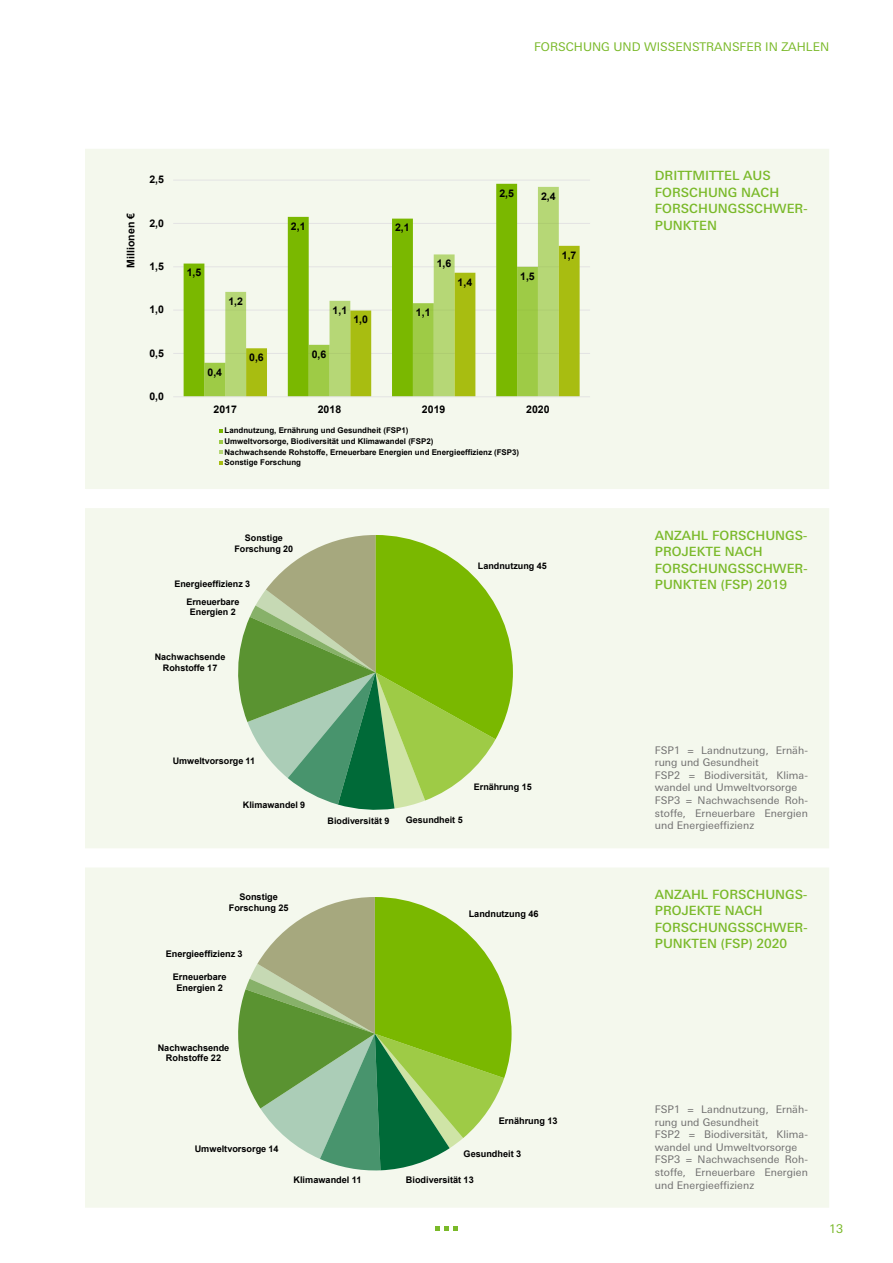
<style>
.page{position:relative;width:893px;height:1263px;background:#fff}
.page>*{position:absolute;margin:0;border:0;box-sizing:border-box;transform-origin:0 0}
.Diagrammtitel{font:500 12.75px/16.5px "Univers Next Pro";color:#7ab929}
.t1{font:12px "Univers Next Pro";color:#7ab929}
.t2{font:10.5px/12.6px "Univers Next Pro";letter-spacing:.005em;color:#706f6f}
.t3{font:700 10.5px "Arial";color:#000}
.t4{font:700 9.15px/10.5px "Arial";color:#000;text-align:center}
.t5{font:700 9px/10.4px "Arial";color:#000;text-align:center}
.t6{font:700 7.95px/10.6px "Arial";color:#000}
</style>
<div class="page">
<svg style="left:436px;top:1226px;width:21px;height:5px"></svg>
<div style="left:85px;top:149px;width:744px;height:340px;background:#f4f8ed"></div>
<hr style="left:173px;top:353px;width:417px;height:1px;background:#e3e3e3">
<hr style="left:173px;top:310px;width:417px;height:1px;background:#e3e3e3">
<hr style="left:173px;top:267px;width:417px;height:1px;background:#e3e3e3">
<hr style="left:173px;top:223px;width:417px;height:1px;background:#e3e3e3">
<hr style="left:173px;top:180px;width:417px;height:1px;background:#e3e3e3">
<svg style="left:184px;top:184px;width:333px;height:212px"></svg>
<svg style="left:204px;top:267px;width:21px;height:129px"></svg>
<svg style="left:225px;top:187px;width:334px;height:209px"></svg>
<svg style="left:246px;top:246px;width:334px;height:150px"></svg>
<hr style="left:173px;top:396px;width:417px;height:1px;background:#e3e3e3">
<svg style="left:219px;top:429px;width:4px;height:4px"></svg>
<svg style="left:219px;top:440px;width:4px;height:3px"></svg>
<svg style="left:219px;top:450px;width:4px;height:4px"></svg>
<svg style="left:219px;top:461px;width:4px;height:4px"></svg>
<div style="left:85px;top:508px;width:744px;height:340px;background:#f4f8ed"></div>
<svg style="left:238px;top:535px;width:275px;height:275px"></svg>
<div style="left:85px;top:867px;width:744px;height:341px;background:#f4f8ed"></div>
<svg style="left:238px;top:897px;width:274px;height:273px"></svg>
<p class="t1" style="left:534px;top:40px;width:296px">Forschung und Wissenstransfer in Zahlen</p>
<p class="t3" style="left:124px;top:268px;width:56px;rotate:-90deg">Millionen €</p>
<p class="t3" style="left:149px;top:173px;width:16px">2,5</p>
<p class="t3" style="left:149px;top:216px;width:16px">2,0</p>
<p class="t3" style="left:149px;top:260px;width:16px">1,5</p>
<p class="t3" style="left:149px;top:303px;width:16px">1,0</p>
<p class="t3" style="left:149px;top:346px;width:16px">0,5</p>
<p class="t3" style="left:149px;top:390px;width:16px">0,0</p>
<p class="t3" style="left:187px;top:266px;width:16px">1,5</p>
<p class="t3" style="left:228px;top:294px;width:16px">1,2</p>
<p class="t3" style="left:249px;top:350px;width:16px">0,6</p>
<p class="t3" style="left:208px;top:365px;width:16px">0,4</p>
<p class="t3" style="left:291px;top:219px;width:16px">2,1</p>
<p class="t3" style="left:395px;top:221px;width:16px">2,1</p>
<p class="t3" style="left:333px;top:303px;width:16px">1,1</p>
<p class="t3" style="left:353px;top:313px;width:16px">1,0</p>
<p class="t3" style="left:312px;top:347px;width:16px">0,6</p>
<p class="t3" style="left:416px;top:305px;width:16px">1,1</p>
<p class="t3" style="left:437px;top:257px;width:16px">1,6</p>
<p class="t3" style="left:458px;top:275px;width:16px">1,4</p>
<p class="t3" style="left:499px;top:186px;width:16px">2,5</p>
<p class="t3" style="left:541px;top:189px;width:16px">2,4</p>
<p class="t3" style="left:562px;top:248px;width:16px">1,7</p>
<p class="t3" style="left:520px;top:269px;width:16px">1,5</p>
<p class="t3" style="left:214px;top:402px;width:25px">2017</p>
<p class="t3" style="left:318px;top:402px;width:25px">2018</p>
<p class="t3" style="left:422px;top:402px;width:25px">2019</p>
<p class="t3" style="left:526px;top:402px;width:25px">2020</p>
<p class="t6" style="left:225px;top:426px;width:296px">Landnutzung, Ernährung und Gesundheit (FSP1)<br>Umweltvorsorge, Biodiversität und Klimawandel (FSP2)<br>Nachwachsende Rohstoffe, Erneuerbare Energien und Energieeffizienz (FSP3)<br>Sonstige Forschung</p>
<p class="t5" style="left:234px;top:533px;width:60px">Sonstige<br>Forschung 20</p>
<p class="t5" style="left:174px;top:578px;width:77px">Energieeffizienz 3</p>
<p class="t5" style="left:186px;top:597px;width:55px">Erneuerbare<br>Energien 2</p>
<p class="t5" style="left:155px;top:652px;width:72px">Nachwachsende<br>Rohstoffe 17</p>
<p class="t5" style="left:478px;top:561px;width:70px">Landnutzung 45</p>
<p class="t5" style="left:173px;top:755px;width:84px">Umweltvorsorge 11</p>
<p class="t5" style="left:243px;top:800px;width:64px">Klimawandel 9</p>
<p class="t5" style="left:328px;top:816px;width:63px">Biodiversität 9</p>
<p class="t5" style="left:406px;top:815px;width:58px">Gesundheit 5</p>
<p class="t5" style="left:474px;top:781px;width:59px">Ernährung 15</p>
<p class="t4" style="left:229px;top:892px;width:61px">Sonstige<br>Forschung 25</p>
<p class="t4" style="left:166px;top:949px;width:78px">Energieeffizienz 3</p>
<p class="t4" style="left:173px;top:972px;width:55px">Erneuerbare<br>Energien 2</p>
<p class="t4" style="left:158px;top:1043px;width:73px">Nachwachsende<br>Rohstoffe 22</p>
<p class="t4" style="left:195px;top:1143px;width:85px">Umweltvorsorge 14</p>
<p class="t4" style="left:469px;top:909px;width:71px">Landnutzung 46</p>
<p class="t4" style="left:499px;top:1116px;width:60px">Ernährung 13</p>
<p class="t4" style="left:464px;top:1149px;width:59px">Gesundheit 3</p>
<p class="t4" style="left:294px;top:1175px;width:69px">Klimawandel 11</p>
<p class="t4" style="left:406px;top:1175px;width:69px">Biodiversität 13</p>
<p class="Diagrammtitel" style="left:655px;top:167px;width:154px">DRITTMITTEL AUS<br>FORSCHUNG NACH<br>FORSCHUNGSSCHWER-<br>PUNKTEN</p>
<p class="Diagrammtitel" style="left:655px;top:527px;width:154px">ANZAHL FORSCHUNGS-<br>PROJEKTE NACH<br>FORSCHUNGSSCHWER-<br>PUNKTEN (FSP) 2019</p>
<p class="t2" style="left:655px;top:743px;width:155px">FSP1 = Landnutzung, Ernäh&shy;rung und Gesundheit<br>FSP2 = Biodiversität, Klima&shy;wandel und U mweltvorsorge<br>FSP3 = Nachwachsende Roh&shy;stoffe, Erneuerbare Energien und Energieeffizienz</p>
<p class="Diagrammtitel" style="left:655px;top:886px;width:154px">ANZAHL FORSCHUNGS-<br>PROJEKTE NACH<br>FORSCHUNGSSCHWER-<br>PUNKTEN (FSP) 2020</p>
<p class="t2" style="left:655px;top:1103px;width:155px">FSP1 = Landnutzung, Ernäh&shy;rung und Gesundheit<br>FSP2 = Biodiversität, Klima&shy;wandel und U mweltvorsorge<br>FSP3 = Nachwachsende Roh&shy;stoffe, Erneuerbare Energien und Energieeffizienz</p>
<p class="t1" style="left:829px;top:1222px;width:15px">13</p>
</div>
